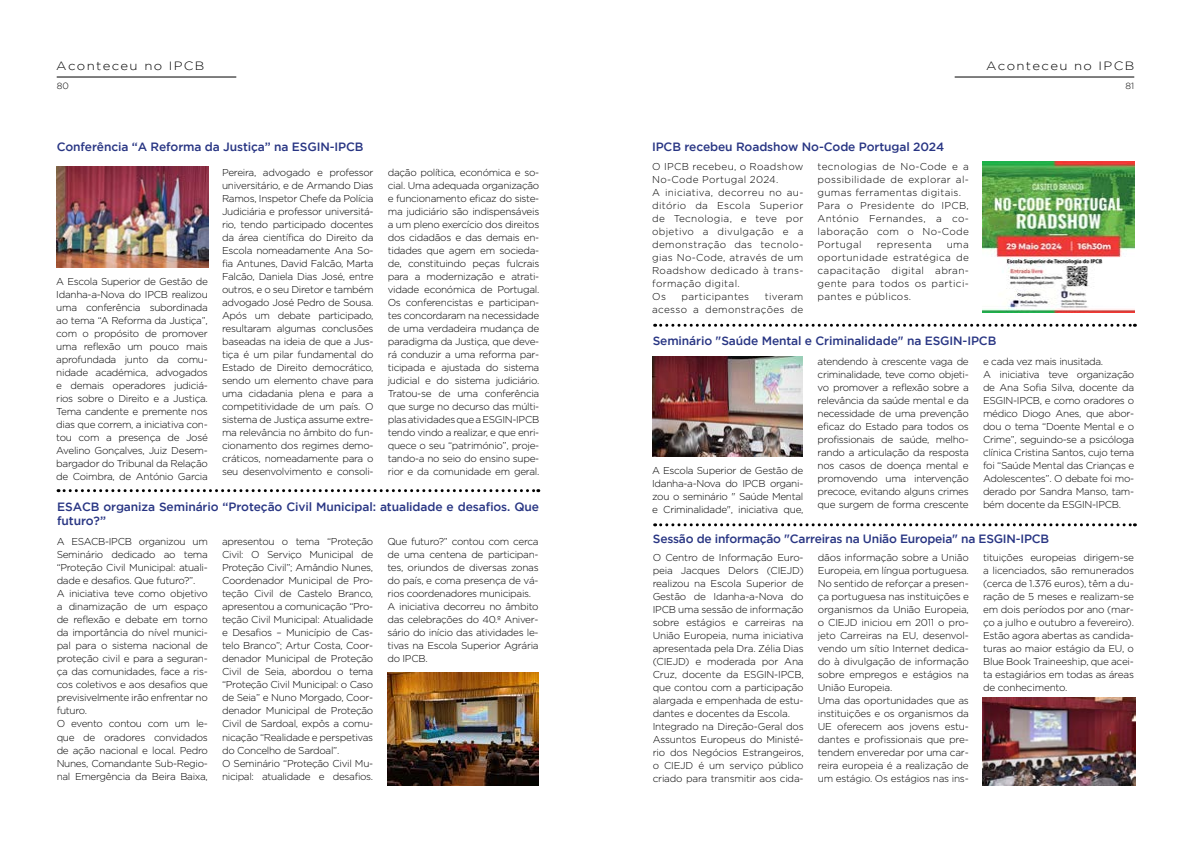
<style>
.page{position:relative;width:1191px;height:842px;background:#fff}
.page>*{position:absolute;margin:0;border:0;box-sizing:border-box;transform-origin:0 0}
.t1{font:500 12px/14px "Gotham";letter-spacing:-.01em;color:#283583}
.t2{font:300 12px "Gotham";letter-spacing:.1em;color:#000;scale:1.1 1}
.t3{font:300 10px/13px "Gotham";letter-spacing:-.03em;color:#000;text-align:justify}
.t4{font:300 10px/13px "Gotham";letter-spacing:.03em;color:#000}
.t5{font:300 9px "Gotham";color:#000}
</style>
<div class="page">
<hr style="left:954px;top:77px;width:180px;height:1px;background:#000">
<hr style="left:57px;top:77px;width:179px;height:1px;background:#000">
<svg style="left:58px;top:489px;width:481px;height:3px"></svg>
<img style="left:56px;top:167px;width:152px;height:100px">
<img style="left:387px;top:672px;width:151px;height:113px">
<svg style="left:654px;top:523px;width:481px;height:3px"></svg>
<svg style="left:654px;top:324px;width:481px;height:3px"></svg>
<img style="left:652px;top:357px;width:151px;height:100px">
<img style="left:983px;top:698px;width:152px;height:87px">
<img style="left:983px;top:161px;width:151px;height:152px">
<p class="t2" style="left:56px;top:59px;width:136px">Aconteceu no IPCB</p>
<p class="t2" style="left:986px;top:59px;width:136px">Aconteceu no IPCB</p>
<p class="t5" style="left:57px;top:81px;width:14px">80</p>
<p class="t5" style="left:1125px;top:81px;width:10px">81</p>
<p class="t1" style="left:57px;top:139px;width:308px">Conferência “A Reforma da Justiça” na ESGIN-IPCB</p>
<p class="t3" style="left:56px;top:275px;width:153px">A Escola Superior de Gestão de Idanha-a-Nova do IPCB realizou uma conferência subordinada ao tema “A Reforma da Justiça”, com o propósito de promover uma reflexão um pouco mais aprofundada junto da comu&shy;nidade académica, advogados e demais operadores judiciá&shy;rios sobre o Direito e a Justiça.<br>Tema candente e premente nos dias que correm, a iniciativa con&shy;tou com a presença de José Avelino Gonçalves, Juiz Desem&shy;bargador do Tribunal da Relação de Coimbra, de António Garcia</p>
<p class="t3" style="left:222px;top:166px;width:153px">Pereira, advogado e professor universitário, e de Armando Dias Ramos, Inspetor Chefe da Polícia Judiciária e professor universitá&shy;rio, tendo participado docentes da área científica do Direito da Escola nomeadamente Ana So&shy;fia Antunes, David Falcão, Marta Falcão, Daniela Dias José, entre outros, e o seu Diretor e também advogado José Pedro de Sousa.<br>Após um debate participado, resultaram algumas conclusões baseadas na ideia de que a Jus&shy;tiça é um pilar fundamental do Estado de Direito democrático, sendo um elemento chave para uma cidadania plena e para a competitividade de um país. O sistema de Justiça assume extre&shy;ma relevância no âmbito do fun&shy;cionamento dos regimes demo&shy;cráticos, nomeadamente para o seu desenvolvimento e consoli-</p>
<p class="t3" style="left:388px;top:166px;width:153px">dação política, económica e so&shy;cial. Uma adequada organização e funcionamento eficaz do siste&shy;ma judiciário são indispensáveis a um pleno exercício dos direitos dos cidadãos e das demais en&shy;tidades que agem em socieda&shy;de, constituindo peças fulcrais para a modernização e atrati&shy;vidade económica de Portugal.<br>Os conferencistas e participan&shy;tes concordaram na necessidade de uma verdadeira mudança de paradigma da Justiça, que deve&shy;rá conduzir a uma reforma par&shy;ticipada e ajustada do sistema judicial e do sistema judiciário.<br>Tratou-se de uma conferência que surge no decurso das múlti&shy;plas atividades que a ESGIN-IPCB tendo vindo a realizar, e que enri&shy;quece o seu “património”, proje&shy;tando-a no seio do ensino supe&shy;rior e da comunidade em geral.</p>
<p class="t1" style="left:57px;top:500px;width:483px">ESACB organiza Seminário “Proteção Civil Municipal: atualidade e desafios. Que futuro?”</p>
<p class="t3" style="left:57px;top:535px;width:153px;text-align:left">A ESACB-IPCB organizou um<br>Seminário dedicado ao tema “Proteção Civil Municipal: atuali&shy;dade e desafios. Que futuro?”.<br>A iniciativa teve como objetivo a dinamização de um espaço de reflexão e debate em torno da importância do nível munici&shy;pal para o sistema nacional de proteção civil e para a seguran&shy;ça das comunidades, face a ris&shy;cos coletivos e aos desafios que previsivelmente irão enfrentar no futuro.<br>O evento contou com um le&shy;que de oradores convidados de ação nacional e local. Pedro<br>Nunes, Comandante Sub-Regio&shy;nal Emergência da Beira Baixa,</p>
<p class="t3" style="left:222px;top:535px;width:153px;text-align:left">apresentou o tema “Proteção<br>Civil: O Serviço Municipal de<br>Proteção Civil”; Amândio Nunes,<br>Coordenador Municipal de Pro&shy;teção Civil de Castelo Branco, apresentou a comunicação “Pro&shy;teção Civil Municipal: Atualidade e Desafios – Município de Cas&shy;telo Branco”; Artur Costa, Coor&shy;denador Municipal de Proteção<br>Civil de Seia, abordou o tema “Proteção Civil Municipal: o Caso de Seia” e Nuno Morgado, Coor&shy;denador Municipal de Proteção<br>Civil de Sardoal, expôs a comu&shy;nicação “Realidade e perspetivas do Concelho de Sardoal”.<br>O Seminário “Proteção Civil Mu&shy;nicipal: atualidade e desafios.</p>
<p class="t3" style="left:387px;top:535px;width:153px;text-align:left">Que futuro?” contou com cerca de uma centena de participan&shy;tes, oriundos de diversas zonas do país, e coma presença de vá&shy;rios coordenadores municipais.<br>A iniciativa decorreu no âmbito das celebrações do 40.º Aniver&shy;sário do início das atividades le&shy;tivas na Escola Superior Agrária do IPCB.</p>
<p class="t1" style="left:652px;top:139px;width:294px">IPCB recebeu Roadshow No-Code Portugal 2024</p>
<p class="t4" style="left:652px;top:160px;width:153px">O IPCB recebeu, o Roadshow<br>No-Code Portugal 2024.<br>A iniciativa, decorreu no au&shy;ditório da Escola Superior de Tecnologia, e teve por objetivo a divulgação e a demonstração das tecnolo&shy;gias No-Code, através de um<br>Roadshow dedicado à trans&shy;formação digital.<br>Os</p>
<p class="t4" style="left:817px;top:160px;width:153px">tecnologias de No-Code e a possibilidade de explorar al&shy;gumas ferramentas digitais.<br>Para o Presidente do IPCB,<br>António Fernandes, a co&shy;laboração com o No-Code<br>Portugal</p>
<p class="t4" style="left:876px;top:238px;width:57px">representa</p>
<p class="t3" style="left:817px;top:238px;width:153px;text-indent:129px">uma oportunidade estratégica de capacitação digital abran&shy;gente para todos os partici&shy;pantes e públicos.</p>
<p class="t4" style="left:652px;top:290px;width:153px;text-align:right">tiveram<br>acesso a demonstrações de</p>
<p class="t4" style="left:681px;top:290px;width:69px">participantes</p>
<p class="t1" style="left:652px;top:334px;width:345px">Seminário "Saúde Mental e Criminalidade" na ESGIN-IPCB</p>
<p class="t3" style="left:817px;top:355px;width:153px">atendendo à crescente vaga de criminalidade, teve como objeti&shy;vo promover a reflexão sobre a relevância da saúde mental e da necessidade de uma prevenção eficaz do Estado para todos os profissionais de saúde, melho&shy;rando a articulação da resposta nos casos de doença mental e promovendo uma intervenção precoce, evitando alguns crimes que surgem de forma crescente</p>
<p class="t3" style="left:983px;top:355px;width:153px;text-align:left">e cada vez mais inusitada.<br>A iniciativa teve organização de Ana Sofia Silva, docente da<br>ESGIN-IPCB, e como oradores o médico Diogo Anes, que abor&shy;dou o tema “Doente Mental e o<br>Crime”, seguindo-se a psicóloga clínica Cristina Santos, cujo tema foi “Saúde Mental das Crianças e<br>Adolescentes”. O debate foi mo&shy;derado por Sandra Manso, tam&shy;bém docente da ESGIN-IPCB.</p>
<p class="t1" style="left:653px;top:532px;width:398px">Sessão de informação "Carreiras na União Europeia" na ESGIN-IPCB</p>
<p class="t3" style="left:652px;top:551px;width:152px;text-align:left">O Centro de Informação Euro&shy;peia Jacques Delors (CIEJD) realizou na Escola Superior de<br>Gestão de Idanha-a-Nova do<br>IPCB uma sessão de informação sobre estágios e carreiras na<br>União Europeia, numa iniciativa apresentada pela Dra. Zélia Dias (CIEJD) e moderada por Ana<br>Cruz, docente da ESGIN-IPCB, que contou com a participação alargada e empenhada de estu&shy;dantes e docentes da Escola.<br>Integrado na Direção-Geral dos<br>Assuntos Europeus do Ministé&shy;rio dos Negócios Estrangeiros, o CIEJD é um serviço público criado para transmitir aos cida-</p>
<p class="t3" style="left:818px;top:551px;width:152px;text-align:left">dãos informação sobre a União<br>Europeia, em língua portuguesa.<br>No sentido de reforçar a presen&shy;ça portuguesa nas instituições e organismos da União Europeia, o CIEJD iniciou em 2011 o pro&shy;jeto Carreiras na EU, desenvol&shy;vendo um sítio Internet dedica&shy;do à divulgação de informação sobre empregos e estágios na<br>União Europeia.<br>Uma das oportunidades que as instituições e os organismos da<br>UE oferecem aos jovens estu&shy;dantes e profissionais que pre&shy;tendem enveredar por uma car&shy;reira europeia é a realização de um estágio. Os estágios nas ins-</p>
<p class="t3" style="left:983px;top:551px;width:152px">tituições europeias dirigem-se a licenciados, são remunerados (cerca de 1.376 euros), têm a du&shy;ração de 5 meses e realizam-se em dois períodos por ano (mar&shy;ço a julho e outubro a fevereiro).<br>Estão agora abertas as candida&shy;turas ao maior estágio da EU, o Blue Book Traineeship, que acei&shy;ta estagiários em todas as áreas de conhecimento.</p>
<p class="t3" style="left:652px;top:464px;width:153px">A Escola Superior de Gestão de Idanha-a-Nova do IPCB organi&shy;zou o seminário " Saúde Mental e Criminalidade", iniciativa que,</p>
</div>
